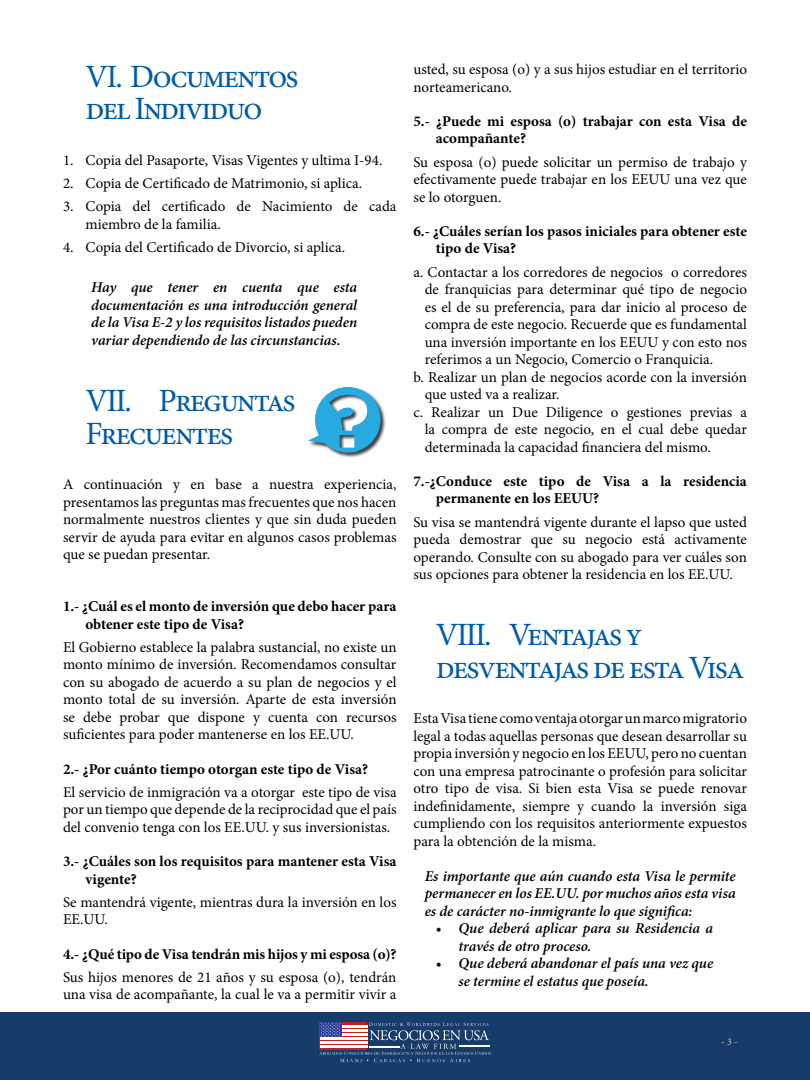
<style>
.page{position:relative;width:810px;height:1080px;background:#fff}
.page>*{position:absolute;margin:0;border:0;box-sizing:border-box;transform-origin:0 0}
.t1{font:32.5px/32.5px "Minion Pro";letter-spacing:-.06em;color:#005baa}
.t2{font:15px/17.5px "Minion Pro";color:#000;text-align:justify}
.t3{font:italic 600 15px/17.5px "Minion Pro";color:#000;text-align:justify}
.t4{font:700 15px/17.5px "Minion Pro";color:#000}
.t5{font:10px "Minion Pro";color:#c9cacc}
</style>
<div class="page">
<div style="left:0;top:1013px;width:810px;height:67px;background:#183c69"></div>
<svg style="left:319px;top:1022px;width:172px;height:40px"></svg>
<hr style="left:369px;top:1046px;width:31px;height:1px;background:#fff">
<hr style="left:459px;top:1046px;width:30px;height:1px;background:#fff">
<div style="left:308px;top:387px;width:78px;height:71px;background:#000;opacity:.75"></div>
<svg style="left:308px;top:387px;width:73px;height:65px"></svg>
<h1 class="t1" style="left:86px;top:60px;width:215px">VI. Documentos del Individuo</h1>
<p class="t2" style="left:63px;top:151px;width:321px">1. Copia del Pasaporte, Visas Vigentes y ultima I-94.</p>
<p class="t2" style="left:63px;top:174px;width:301px">2. Copia de Certificado de Matrimonio, si aplica.</p>
<p class="t2" style="left:86px;top:198px;width:313px;text-indent:-22px">3. Copia del certificado de Nacimiento de cada miembro de la familia.</p>
<p class="t2" style="left:63px;top:238px;width:284px">4. Copia del Certificado de Divorcio, si aplica.</p>
<p class="t3" style="left:91px;top:279px;width:268px">Hay que tener en cuenta que esta documentación es una introducción general de la Visa E-2 y los requisitos listados pueden variar dependiendo de las circunstancias.</p>
<h1 class="t1" style="left:86px;top:385px;width:212px">VII. Preguntas<br>Frecuentes</h1>
<p class="t2" style="left:63px;top:476px;width:335px">A continuación y en base a nuestra experiencia, presentamos las preguntas mas frecuentes que nos hacen normalmente nuestros clientes y que sin duda pueden servir de ayuda para evitar en algunos casos problemas que se puedan presentar.</p>
<p class="t4" style="left:86px;top:597px;width:313px;text-indent:-22px">1.- ¿Cuál es el monto de inversión que debo hacer para obtener este tipo de Visa?</p>
<p class="t2" style="left:63px;top:638px;width:335px">El Gobierno establece la palabra sustancial, no existe un monto mínimo de inversión. Recomendamos consultar con su abogado de acuerdo a su plan de negocios y el monto total de su inversión. Aparte de esta inversión se debe probar que dispone y cuenta con recursos suficientes para poder mantenerse en los EE.UU.</p>
<p class="t4" style="left:63px;top:760px;width:307px">2.- ¿Por cuánto tiempo otorgan este tipo de Visa?</p>
<p class="t2" style="left:63px;top:783px;width:335px">El servicio de inmigración va a otorgar este tipo de visa por un tiempo que depende de la reciprocidad que el país del convenio tenga con los EE.UU. y sus inversionistas.</p>
<p class="t4" style="left:86px;top:852px;width:313px;text-indent:-22px">3.- ¿Cuáles son los requisitos para mantener esta Visa vigente?</p>
<p class="t2" style="left:63px;top:893px;width:335px">Se mantendrá vigente, mientras dura la inversión en los<br>EE.UU.</p>
<p class="t4" style="left:63px;top:945px;width:335px">4.- ¿Qué tipo de Visa tendrán mis hijos y mi esposa (o)?</p>
<p class="t2" style="left:63px;top:968px;width:335px">Sus hijos menores de 21 años y su esposa (o), tendrán una visa de acompañante, la cual le va a permitir vivir a</p>
<p class="t2" style="left:413px;top:61px;width:335px">usted, su esposa (o) y a sus hijos estudiar en el territorio norteamericano.</p>
<p class="t4" style="left:436px;top:112px;width:313px;text-indent:-22px">5.- ¿Puede mi esposa (o) trabajar con esta Visa de acompañante?</p>
<p class="t2" style="left:413px;top:153px;width:335px">Su esposa (o) puede solicitar un permiso de trabajo y efectivamente puede trabajar en los EEUU una vez que se lo otorguen.</p>
<p class="t4" style="left:436px;top:222px;width:313px;text-indent:-22px">6.- ¿Cuáles serían los pasos iniciales para obtener este tipo de Visa?</p>
<p class="t2" style="left:413px;top:263px;width:335px">a. Contactar a los corredores de negocios o corredores</p>
<p class="t2" style="left:425px;top:281px;width:324px">de franquicias para determinar qué tipo de negocio</p>
<p class="t2" style="left:425px;top:298px;width:324px">es el de su preferencia, para dar inicio al proceso de</p>
<p class="t2" style="left:425px;top:316px;width:324px">compra de este negocio. Recuerde que es fundamental</p>
<p class="t2" style="left:425px;top:333px;width:324px">una inversión importante en los EEUU y con esto nos</p>
<p class="t2" style="left:425px;top:351px;width:290px">referimos a un Negocio, Comercio o Franquicia.</p>
<p class="t2" style="left:413px;top:368px;width:335px">b. Realizar un plan de negocios acorde con la inversión</p>
<p class="t2" style="left:425px;top:386px;width:136px">que usted va a realizar.</p>
<p class="t2" style="left:413px;top:403px;width:335px">c. Realizar un Due Diligence o gestiones previas a</p>
<p class="t2" style="left:425px;top:421px;width:324px">la compra de este negocio, en el cual debe quedar</p>
<p class="t2" style="left:425px;top:438px;width:288px">determinada la capacidad financiera del mismo.</p>
<p class="t4" style="left:436px;top:472px;width:313px;text-indent:-22px">7.-¿Conduce este tipo de Visa a la residencia permanente en los EEUU?</p>
<p class="t2" style="left:413px;top:513px;width:335px">Su visa se mantendrá vigente durante el lapso que usted pueda demostrar que su negocio está activamente operando. Consulte con su abogado para ver cuáles son sus opciones para obtener la residencia en los EE.UU.</p>
<h1 class="t1" style="left:436px;top:619px;width:310px">VIII. Ventajas y desventajas de esta Visa</h1>
<p class="t2" style="left:413px;top:710px;width:335px">Esta Visa tiene como ventaja otorgar un marco migratorio legal a todas aquellas personas que desean desarrollar su propia inversión y negocio en los EEUU, pero no cuentan con una empresa patrocinante o profesión para solicitar otro tipo de visa. Si bien esta Visa se puede renovar indefinidamente, siempre y cuando la inversión siga cumpliendo con los requisitos anteriormente expuestos para la obtención de la misma.</p>
<p class="t3" style="left:425px;top:867px;width:313px">Es importante que aún cuando esta Visa le permite permanecer en los EE.UU. por muchos años esta visa es de carácter no-inmigrante lo que significa:</p>
<p class="t3" style="left:458px;top:920px;width:256px;text-indent:-22px">• Que deberá aplicar para su Residencia a través de otro proceso.</p>
<p class="t3" style="left:458px;top:955px;width:256px;text-indent:-22px">• Que deberá abandonar el país una vez que se termine el estatus que poseía.</p>
<p class="t5" style="left:721px;top:1035px;width:18px">- 3 -</p>
</div>
